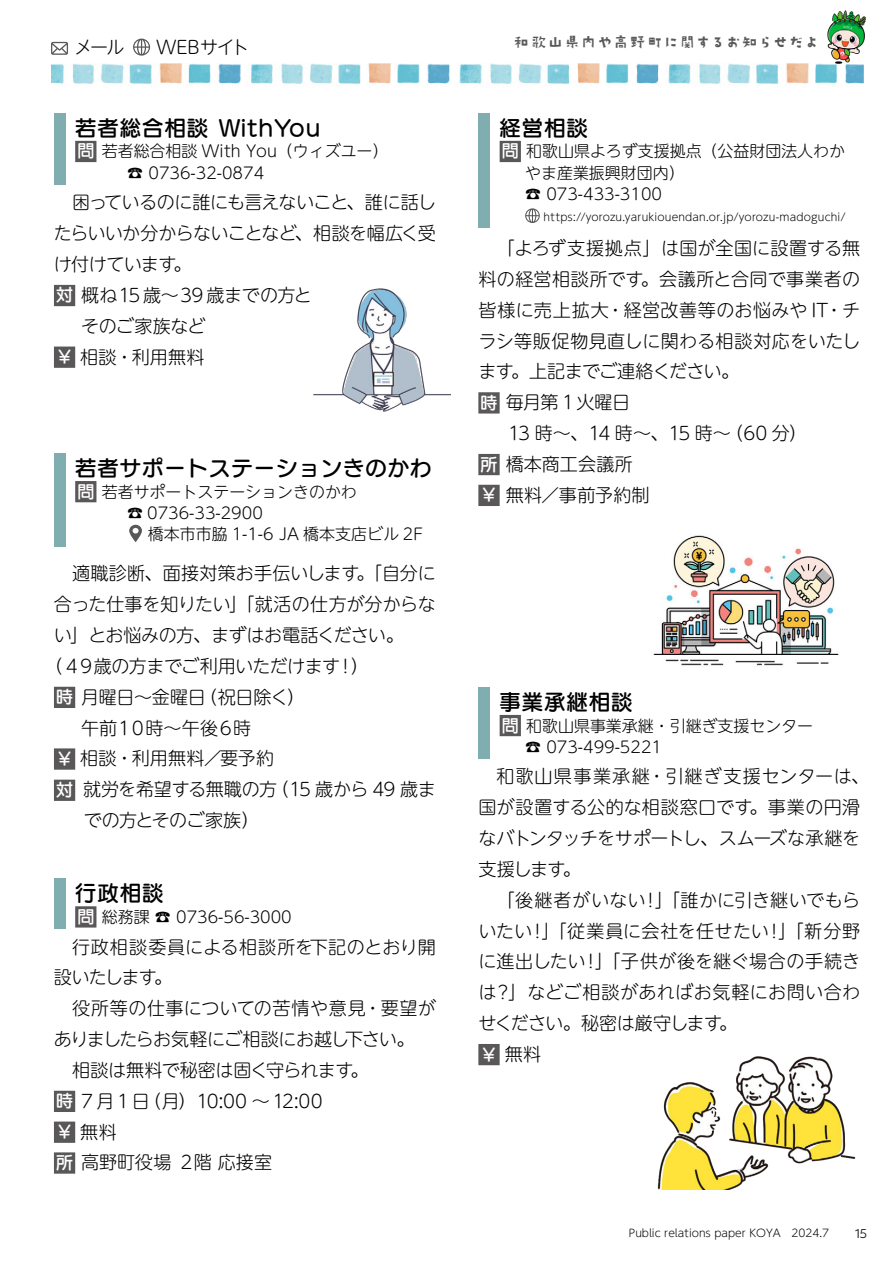
<style>
.page{position:relative;width:893px;height:1263px;background:#fff}
.page>*{position:absolute;margin:0;border:0;box-sizing:border-box;transform-origin:0 0}
.t1{font:21.3px "UD Marugo Large Pr 6 N DB";letter-spacing:.05em;color:#000}
.t2{font:300 18px/30.9px "UD Shin M Go Pr 6 N";letter-spacing:-.005em;color:#000}
.t3{font:300 18px/30.9px "UD Shin M Go Pr 6 N";letter-spacing:.015em;color:#000}
.t4{font:300 18px "UD Shin M Go Pr 6 N";letter-spacing:-.025em;color:#000}
.t5{font:300 18px "UD Shin M Go Pr 6 N";letter-spacing:.025em;color:#000}
.t6{font:300 18px "UD Shin M Go Pr 6 N";letter-spacing:-.035em;color:#000}
.t7{font:300 18px "UD Shin M Go Pr 6 N";letter-spacing:-.03em;color:#000}
.t8{font:300 18px "UD Shin M Go Pr 6 N";letter-spacing:-.04em;color:#000}
.t9{font:300 18px "UD Shin M Go Pr 6 N";letter-spacing:-.06em;color:#000}
.t10{font:300 18px "UD Shin M Go Pr 6 N";letter-spacing:.03em;color:#000}
.t11{font:300 18px "UD Shin M Go Pr 6 N";letter-spacing:-.08em;color:#000}
.t12{font:300 15.9px/21.5px "UD Shin M Go Pr 6 N";color:#000}
.t13{font:15.9px "AB kirigirisu";letter-spacing:.025em;color:#595757}
.t14{font:12.75px "Ariana Pro";color:#000}
.t15{font:300 10.65px "UD Shin M Go Pr 6 N";color:#000}
.s1{font-family:"UD Marugo Large Pr 6 N DB";font-weight:400;font-size:16.95px;color:#fff}
</style>
<div class="page">
<div style="left:54px;top:113px;width:12px;height:29px;background:#7fadb0"></div>
<div style="left:54px;top:138px;width:12px;height:47px;background:#7fadb0"></div>
<div style="left:75px;top:141px;width:21px;height:21px;background:#595757"></div>
<div style="left:54px;top:285px;width:21px;height:21px;background:#595757"></div>
<div style="left:54px;top:347px;width:21px;height:21px;background:#595757"></div>
<div style="left:54px;top:453px;width:12px;height:30px;background:#7fadb0"></div>
<div style="left:54px;top:478px;width:12px;height:68px;background:#7fadb0"></div>
<div style="left:75px;top:481px;width:21px;height:21px;background:#595757"></div>
<div style="left:54px;top:687px;width:21px;height:21px;background:#595757"></div>
<div style="left:54px;top:748px;width:21px;height:22px;background:#595757"></div>
<div style="left:54px;top:780px;width:21px;height:21px;background:#595757"></div>
<div style="left:54px;top:878px;width:12px;height:30px;background:#7fadb0"></div>
<div style="left:54px;top:904px;width:12px;height:25px;background:#7fadb0"></div>
<div style="left:75px;top:906px;width:21px;height:21px;background:#595757"></div>
<div style="left:54px;top:1091px;width:21px;height:21px;background:#595757"></div>
<div style="left:54px;top:1121px;width:21px;height:22px;background:#595757"></div>
<div style="left:54px;top:1152px;width:21px;height:22px;background:#595757"></div>
<svg style="left:129px;top:525px;width:13px;height:17px"></svg>
<div style="left:478px;top:113px;width:12px;height:29px;background:#7fadb0"></div>
<div style="left:478px;top:138px;width:12px;height:89px;background:#7fadb0"></div>
<div style="left:500px;top:141px;width:21px;height:21px;background:#595757"></div>
<div style="left:478px;top:392px;width:22px;height:21px;background:#595757"></div>
<div style="left:478px;top:454px;width:22px;height:21px;background:#595757"></div>
<div style="left:478px;top:485px;width:22px;height:21px;background:#595757"></div>
<div style="left:478px;top:687px;width:12px;height:29px;background:#7fadb0"></div>
<div style="left:478px;top:712px;width:12px;height:47px;background:#7fadb0"></div>
<div style="left:500px;top:715px;width:21px;height:21px;background:#595757"></div>
<div style="left:478px;top:1044px;width:22px;height:21px;background:#595757"></div>
<svg style="left:525px;top:208px;width:15px;height:15px"></svg>
<img style="left:657px;top:1056px;width:199px;height:133px">
<img style="left:313px;top:288px;width:138px;height:124px">
<img style="left:51px;top:64px;width:813px;height:20px">
<img style="left:827px;top:11px;width:38px;height:52px">
<svg style="left:51px;top:42px;width:17px;height:13px"></svg>
<svg style="left:133px;top:39px;width:17px;height:17px"></svg>
<img style="left:653px;top:535px;width:186px;height:131px">
<p class="t2" style="left:74px;top:30px;width:52px">メール</p>
<p class="t2" style="left:156px;top:30px;width:113px">WEBサイト　</p>
<p class="t13" style="left:514px;top:34px;width:307px">和歌山県内や高野町に関するお知らせだよ</p>
<p class="t1" style="left:75px;top:116px;width:247px">若者総合相談 WithYou</p>
<p class="t12" style="left:127px;top:140px;width:263px;text-indent:-50px"><span class="s1">問</span>若者総合相談 With You（ウィズユー）☎ 0736-32-0874</p>
<p class="t6" style="left:72px;top:188px;width:365px">困っているのに誰にも言えないこと、誰に話し</p>
<p class="t8" style="left:54px;top:219px;width:383px">たらいいか分からないことなど、相談を幅広く受</p>
<p class="t6" style="left:54px;top:250px;width:139px">け付けています。</p>
<p class="t4" style="left:56px;top:280px;width:257px"><span class="s1">対</span>概ね15歳〜 39 歳までの方と</p>
<p class="t2" style="left:81px;top:309px;width:126px">そのご家族など</p>
<p class="t2" style="left:56px;top:340px;width:150px"><span class="s1">￥</span>相談・利用無料</p>
<p class="t1" style="left:75px;top:456px;width:358px">若者サポートステーションきのかわ</p>
<p class="t12" style="left:127px;top:480px;width:231px;text-indent:-50px"><span class="s1">問</span>若者サポートステーションきのかわ☎ 0736-33-2900</p>
<p class="t12" style="left:148px;top:522px;width:277px">橋本市市脇 1-1-6 JA 橋本支店ビル 2F</p>
<p class="t2" style="left:72px;top:557px;width:365px">適職診断、面接対策お手伝いします。「自分に</p>
<p class="t2" style="left:54px;top:588px;width:383px">合った仕事を知りたい」「就活の仕方が分からな</p>
<p class="t7" style="left:54px;top:621px;width:351px">い」とお悩みの方、まずはお電話ください。</p>
<p class="t7" style="left:45px;top:651px;width:325px">（４９歳の方までご利用いただけます！）</p>
<p class="t4" style="left:56px;top:682px;width:250px"><span class="s1">時</span>月曜日～金曜日（祝日除く）</p>
<p class="t11" style="left:81px;top:713px;width:171px">午前１０時～午後６時</p>
<p class="t2" style="left:56px;top:742px;width:220px"><span class="s1">￥</span>相談・利用無料／要予約</p>
<p class="t2" style="left:56px;top:773px;width:381px"><span class="s1">対</span>就労を希望する無職の方（15 歳から 49 歳ま</p>
<p class="t6" style="left:84px;top:805px;width:177px">での方とそのご家族）</p>
<p class="t1" style="left:75px;top:881px;width:90px">行政相談</p>
<p class="t12" style="left:77px;top:905px;width:216px"><span class="s1">問</span>総務課 ☎ 0736-56-3000</p>
<p class="t2" style="left:54px;top:930px;width:383px;text-indent:18px">行政相談委員による相談所を下記のとおり開設いたします。</p>
<p class="t10" style="left:72px;top:994px;width:365px">役所等の仕事についての苦情や意見・要望が</p>
<p class="t9" style="left:54px;top:1024px;width:362px">ありましたらお気軽にご相談にお越し下さい。</p>
<p class="t4" style="left:72px;top:1055px;width:298px">相談は無料で秘密は固く守られます。</p>
<p class="t3" style="left:56px;top:1084px;width:268px"><span class="s1">時</span> 7 月1日（月）10:00 〜 12:00</p>
<p class="t2" style="left:56px;top:1115px;width:62px"><span class="s1">￥</span>無料</p>
<p class="t2" style="left:56px;top:1146px;width:218px"><span class="s1">所</span>高野町役場２階応接室</p>
<p class="t1" style="left:500px;top:116px;width:90px">経営相談</p>
<p class="t12" style="left:525px;top:140px;width:321px;text-indent:-23px"><span class="s1">問</span>和歌山県よろず支援拠点（公益財団法人わかやま産業振興財団内）<br>☎ 073-433-3100</p>
<p class="t15" style="left:544px;top:209px;width:304px">https://yorozu.yarukiouendan.or.jp/yorozu-madoguchi/</p>
<p class="t2" style="left:496px;top:232px;width:365px">「よろず支援拠点」は国が全国に設置する無</p>
<p class="t5" style="left:478px;top:264px;width:383px">料の経営相談所です。会議所と合同で事業者の</p>
<p class="t5" style="left:478px;top:295px;width:383px">皆様に売上拡大・経営改善等のお悩みや IT・チ</p>
<p class="t2" style="left:478px;top:324px;width:383px">ラシ等販促物見直しに関わる相談対応をいたし</p>
<p class="t8" style="left:478px;top:357px;width:262px">ます。上記までご連絡ください。</p>
<p class="t2" style="left:480px;top:386px;width:151px"><span class="s1">時</span>毎月第 1 火曜日</p>
<p class="t2" style="left:508px;top:417px;width:300px">13 時～、14 時～、15 時～（60 分）</p>
<p class="t2" style="left:480px;top:448px;width:154px"><span class="s1">所</span>橋本商工会議所</p>
<p class="t2" style="left:480px;top:478px;width:171px"><span class="s1">￥</span>無料／事前予約制</p>
<p class="t1" style="left:500px;top:690px;width:134px">事業承継相談</p>
<p class="t12" style="left:525px;top:714px;width:290px;text-indent:-23px"><span class="s1">問</span>和歌山県事業承継・引継ぎ支援センター☎ 073-499-5221</p>
<p class="t2" style="left:478px;top:760px;width:392px;text-indent:18px">和歌山県事業承継・引継ぎ支援センターは、国が設置する公的な相談窓口です。事業の円滑なバトンタッチをサポートし、スムーズな承継を支援します。</p>
<p class="t3" style="left:478px;top:883px;width:383px;text-indent:18px">「後継者がいない！」「誰かに引き継いでもらいたい！」「従業員に会社を任せたい！」「新分野に進出したい！」「子供が後を継ぐ場合の手続きは？」などご相談があればお気軽にお問い合わせください。秘密は厳守します。<br><span class="s1">￥</span>無料</p>
<p class="t15" style="left:629px;top:1224px;width:202px">Public relations paper KOYA　2024.7</p>
<p class="t14" style="left:855px;top:1224px;width:14px">15</p>
</div>
